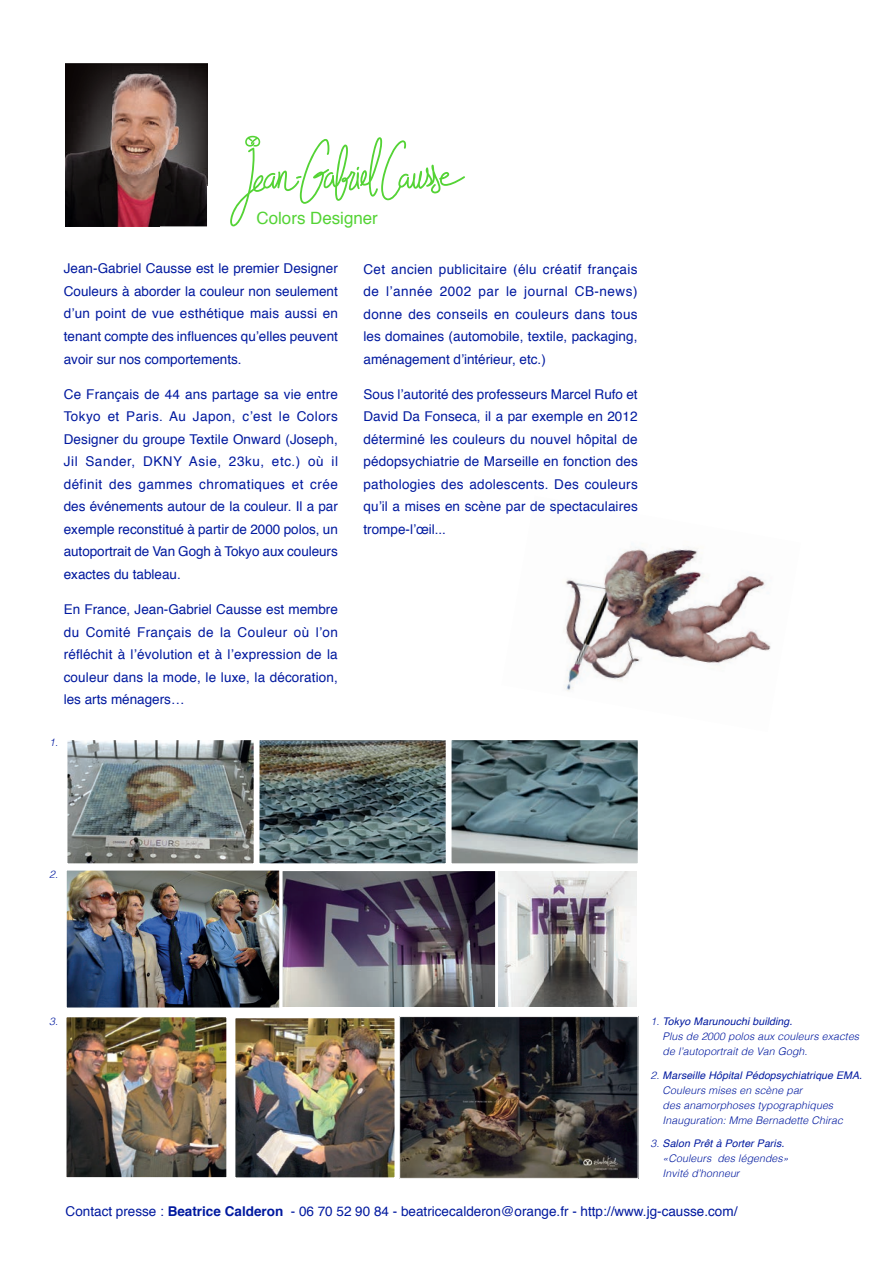
<style>
.page{position:relative;width:893px;height:1263px;background:#fff}
.page>*{position:absolute;margin:0;border:0;box-sizing:border-box;transform-origin:0 0}
.t1{font:16.95px "Helvetica";color:#54d335}
.t2{font:13.5px/22.5px "Helvetica";color:#00199f;text-align:justify}
.t3{font:italic 300 10.5px/15px "Helvetica";letter-spacing:.01em;color:#00199f}
.s1{font-weight:400}
.s2{font-weight:700}
</style>
<div class="page">
<img style="left:564px;top:547px;width:207px;height:144px">
<img style="left:66px;top:64px;width:141px;height:162px">
<img style="left:68px;top:871px;width:211px;height:136px">
<div style="left:65px;top:868px;width:217px;height:142px;border:2px solid #fff"></div>
<img style="left:279px;top:868px;width:217px;height:142px">
<img style="left:499px;top:871px;width:138px;height:136px">
<img style="left:498px;top:871px;width:1px;height:136px">
<img style="left:69px;top:741px;width:184px;height:121px">
<div style="left:65px;top:737px;width:192px;height:129px;border:3px solid #fff"></div>
<img style="left:261px;top:741px;width:184px;height:121px">
<div style="left:257px;top:737px;width:192px;height:129px;border:3px solid #fff"></div>
<img style="left:453px;top:741px;width:184px;height:121px">
<div style="left:449px;top:737px;width:192px;height:129px;border:3px solid #fff"></div>
<img style="left:401px;top:1018px;width:235px;height:159px">
<div style="left:399px;top:1016px;width:239px;height:163px;border:1px solid #fff"></div>
<img style="left:68px;top:1018px;width:157px;height:158px">
<div style="left:65px;top:1015px;width:163px;height:164px;border:2px solid #fff"></div>
<img style="left:236px;top:1019px;width:157px;height:157px">
<div style="left:233px;top:1016px;width:163px;height:163px;border:2px solid #fff"></div>
<svg style="left:230px;top:136px;width:235px;height:90px"></svg>
<p class="t1" style="left:257px;top:205px;width:123px">Colors Designer</p>
<p class="t2" style="left:64px;top:258px;width:276px">Jean-Gabriel Causse est le premier Designer Couleurs à aborder la couleur non seulement d’un point de vue esthétique mais aussi en tenant compte des influences qu’elles peuvent avoir sur nos comportements.</p>
<p class="t2" style="left:64px;top:383px;width:276px">Ce Français de 44 ans partage sa vie entre Tokyo et Paris. Au Japon, c’est le Colors Designer du groupe Textile Onward (Joseph, Jil Sander, DKNY Asie, 23ku, etc.) où il définit des gammes chromatiques et crée des événements autour de la couleur. Il a par exemple reconstitué à partir de 2000 polos, un autoportrait de Van Gogh à Tokyo aux couleurs exactes du tableau.</p>
<p class="t2" style="left:64px;top:598px;width:276px">En France, Jean-Gabriel Causse est membre du Comité Français de la Couleur où l’on réfléchit à l’évolution et à l’expression de la couleur dans la mode, le luxe, la décoration, les arts ménagers…</p>
<p class="t3" style="left:49px;top:734px;width:10px">1.</p>
<p class="t2" style="left:363px;top:258px;width:276px">Cet ancien publicitaire (élu créatif français de l’année 2002 par le journal CB-news) donne des conseils en couleurs dans tous les domaines (automobile, textile, packaging, aménagement d’intérieur, etc.)</p>
<p class="t2" style="left:363px;top:383px;width:276px">Sous l’autorité des professeurs Marcel Rufo et David Da Fonseca, il a par exemple en 2012 déterminé les couleurs du nouvel hôpital de pédopsychiatrie de Marseille en fonction des pathologies des adolescents. Des couleurs qu’il a mises en scène par de spectaculaires trompe-l’œil...</p>
<p class="t3" style="left:49px;top:866px;width:10px">2.</p>
<p class="t3" style="left:49px;top:1013px;width:10px">3.</p>
<p class="t3" style="left:663px;top:1013px;width:198px;text-indent:-12px">1. <span class="s1">Tokyo Marunouchi building.<br></span>Plus de 2000 polos aux couleurs exactes de l’autoportrait de Van Gogh.</p>
<p class="t3" style="left:663px;top:1067px;width:201px;text-indent:-12px">2. <span class="s1">Marseille Hôpital Pédopsychiatrique EMA.<br></span>Couleurs mises en scène par<br>des anamorphoses typographiques Inauguration: Mme Bernadette Chirac</p>
<p class="t3" style="left:663px;top:1135px;width:128px;text-indent:-12px">3. <span class="s1">Salon Prêt à Porter Paris. </span>«Couleurs des légendes»<br>Invité d’honneur</p>
<p class="t2" style="left:66px;top:1200px;width:673px">Contact presse : <span class="s2">Beatrice Calderon</span> - 06 70 52 90 84 - beatricecalderon@orange.fr - http://www.jg-causse.com/</p>
</div>
